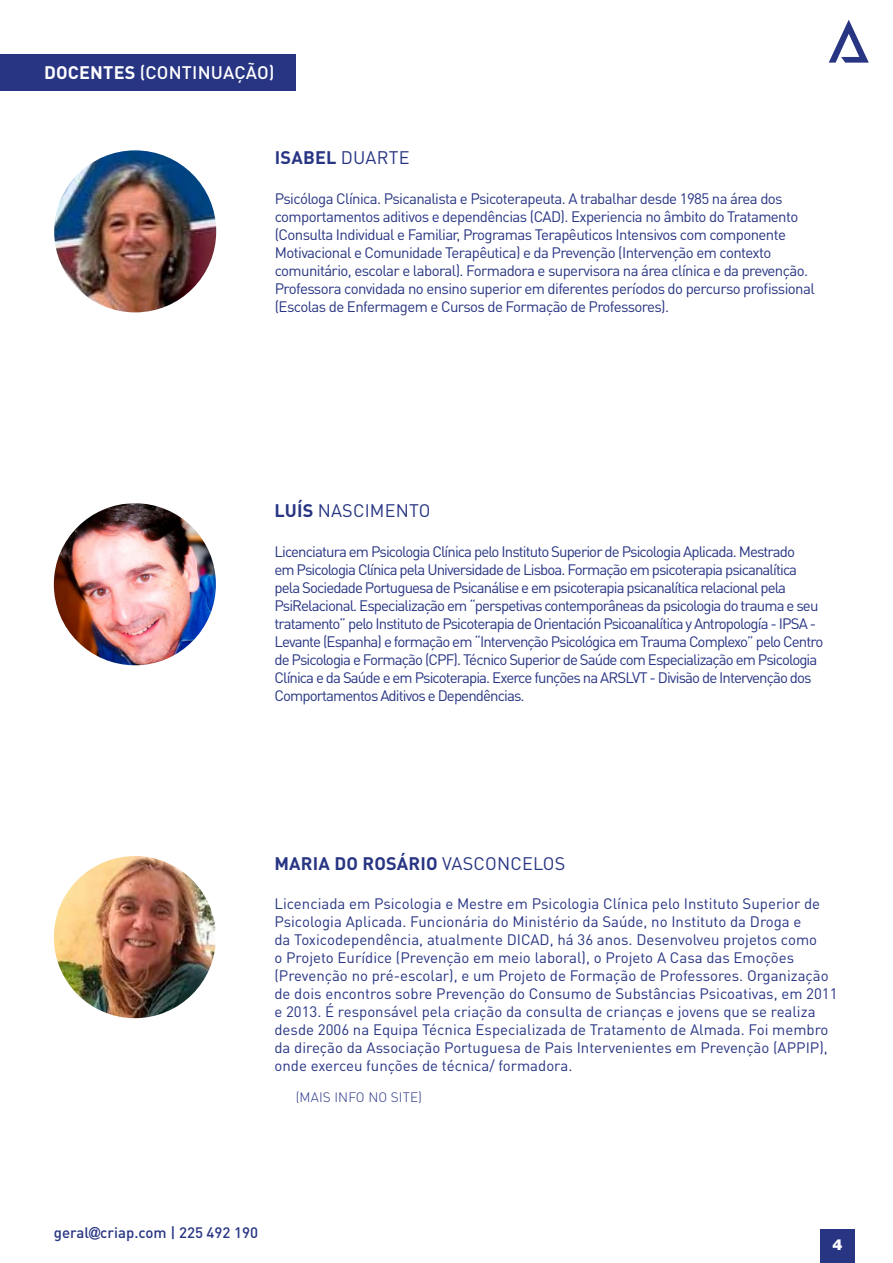
<style>
.page{position:relative;width:893px;height:1263px;background:#fff}
.page>*{position:absolute;margin:0;border:0;box-sizing:border-box;transform-origin:0 0}
.t1{font:700 18px "DIN Pro";letter-spacing:.01em;color:#283583}
.t2{font:500 18px "DIN Pro";letter-spacing:.01em;color:#fff}
.t3{font:18px "DIN Pro";letter-spacing:.01em;color:#283583}
.t4{font:15px/18px "DIN Pro";letter-spacing:-.06em;color:#283583}
.t5{font:15px/18px "DIN Pro";color:#283583}
.t6{font:15px/18px "DIN Pro";letter-spacing:-.04em;color:#283583}
.t7{font:500 15px "DIN Pro";color:#283583}
.t8{font:900 15px "Helvetica LT Std";color:#fff}
.t9{font:300 13.5px "DIN Pro";letter-spacing:.01em;color:#283583}
.s1{font-weight:700}
.s2{font-weight:400}
.s3{font-family:"Arial";font-weight:900}
</style>
<div class="page">
<div style="left:820px;top:1229px;width:35px;height:34px;background:#283583"></div>
<svg style="left:829px;top:20px;width:40px;height:43px"></svg>
<div style="left:0;top:54px;width:296px;height:37px;background:#283583"></div>
<img style="left:54px;top:150px;width:162px;height:162px;border-radius:81px">
<img style="left:54px;top:503px;width:162px;height:162px;border-radius:81px">
<img style="left:54px;top:856px;width:162px;height:162px;border-radius:81px">
<p class="t2" style="left:44px;top:60px;width:232px"><span class="s1">DOCENTES</span> (CONTINUAÇÃO)</p>
<p class="t1" style="left:275px;top:145px;width:136px">ISABEL <span class="s2">DUARTE</span></p>
<p class="t6" style="left:275px;top:189px;width:542px">Psicóloga Clínica. Psicanalista e Psicoterapeuta. A trabalhar desde 1985 na área dos comportamentos aditivos e dependências (CAD). Experiencia no âmbito do Tratamento (Consulta Individual e Familiar, Programas Terapêuticos Intensivos com componente Motivacional e Comunidade Terapêutica) e da Prevenção (Intervenção em contexto comunitário, escolar e laboral). Formadora e supervisora na área clínica e da prevenção.<br>Professora convidada no ensino superior em diferentes períodos do percurso profissional (Escolas de Enfermagem e Cursos de Formação de Professores).</p>
<p class="t3" style="left:275px;top:498px;width:157px"><span class="s1">LUÍS</span> NASCIMENTO</p>
<p class="t4" style="left:274px;top:542px;width:550px">Licenciatura em Psicologia Clínica pelo Instituto Superior de Psicologia Aplicada. Mestrado<br>em Psicologia Clínica pela Universidade de Lisboa. Formação em psicoterapia psicanalítica pela Sociedade Portuguesa de Psicanálise e em psicoterapia psicanalítica relacional pela PsiRelacional. Especialização em “perspetivas contemporâneas da psicologia do trauma e seu tratamento” pelo Instituto de Psicoterapia de Orientación Psicoanalítica y Antropología - IPSA - Levante (Espanha) e formação em “Intervenção Psicológica em Trauma Complexo” pelo Centro de Psicologia e Formação (CPF). Técnico Superior de Saúde com Especialização em Psicologia Clínica e da Saúde e em Psicoterapia. Exerce funções na ARSLVT - Divisão de Intervenção dos Comportamentos Aditivos e Dependências.</p>
<p class="t1" style="left:275px;top:851px;width:292px">MARIA DO ROSÁRIO <span class="s2">VASCONCELOS</span></p>
<p class="t5" style="left:274px;top:894px;width:565px">Licenciada em Psicologia e Mestre em Psicologia Clínica pelo Instituto Superior de Psicologia Aplicada. Funcionária do Ministério da Saúde, no Instituto da Droga e<br>da Toxicodependência, atualmente DICAD, há 36 anos. Desenvolveu projetos como<br>o Projeto Eurídice (Prevenção em meio laboral), o Projeto A Casa das Emoções (Prevenção no pré-escolar), e um Projeto de Formação de Professores. Organização de dois encontros sobre Prevenção do Consumo de Substâncias Psicoativas, em 2011 e 2013. É responsável pela criação da consulta de crianças e jovens que se realiza desde 2006 na Equipa Técnica Especializada de Tratamento de Almada. Foi membro da direção da Associação Portuguesa de Pais Intervenientes em Prevenção (APPIP), onde exerceu funções de técnica/ formadora.</p>
<p class="t9" style="left:296px;top:1087px;width:128px">(MAIS INFO NO SITE)</p>
<p class="t7" style="left:54px;top:1222px;width:206px">geral<span class="s3">@</span>criap.com | 225 492 190</p>
<p class="t8" style="left:832px;top:1235px;width:12px">4</p>
</div>
